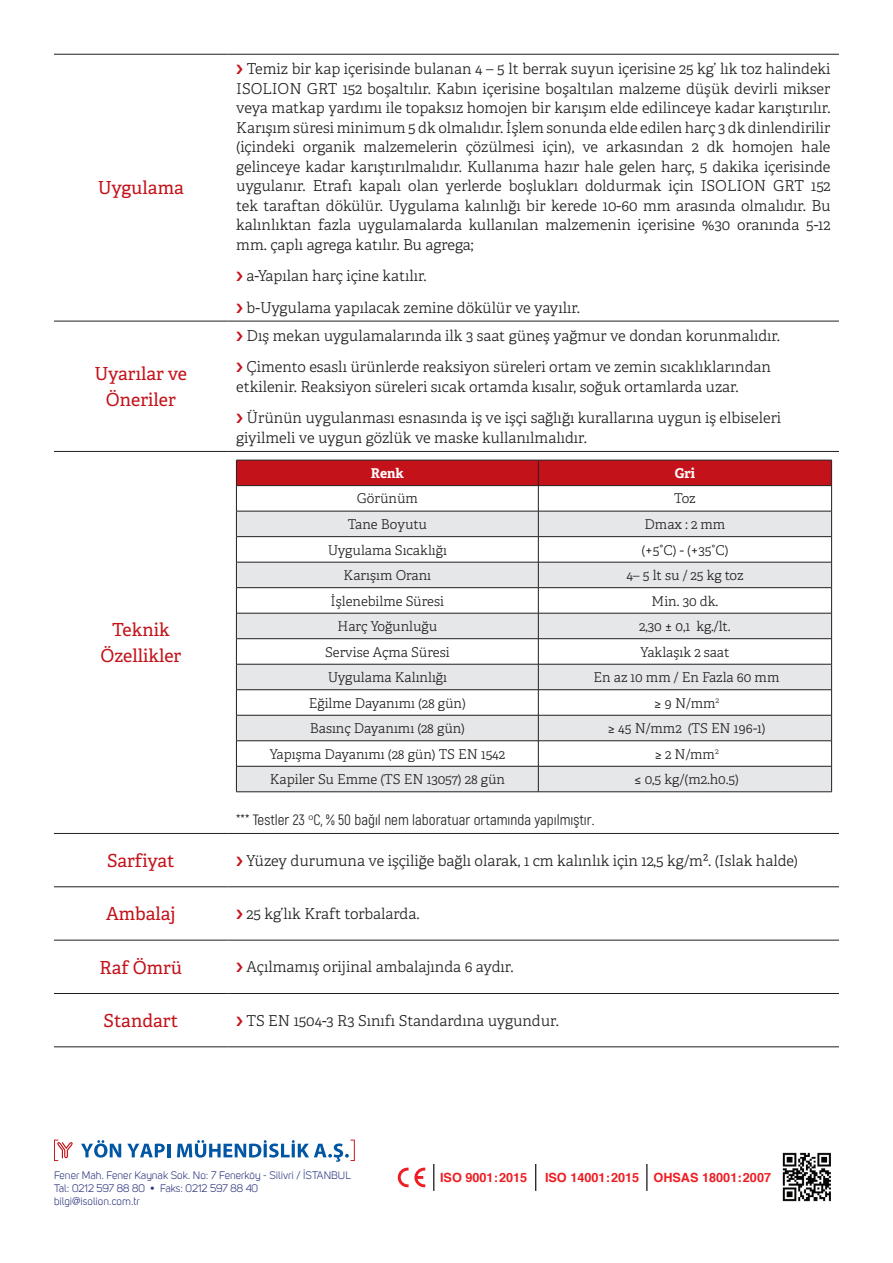
<style>
.page{position:relative;width:893px;height:1263px;background:#fff}
.page>*{position:absolute;margin:0;border:0;box-sizing:border-box;transform-origin:0 0}
.t1{font:18px/25.5px "Adelle";color:#c4121a;text-align:center}
.t2{font:300 15px/19.5px "Adelle";color:#231f20}
.t3{font:15px "Akrobat";color:#231f20}
.t4{font:300 13.5px "Adelle";color:#231f20}
.t5{font:700 13.5px "Adelle";color:#fff}
.t6{font:700 12.75px "Helvetica";color:#ee1d23}
.t7{font:10.8px "Uni Sans Book";color:#2a337d}
</style>
<div class="page">
<hr style="left:54px;top:54px;width:174px;height:1px;background:#231f20">
<hr style="left:228px;top:54px;width:611px;height:1px;background:#231f20">
<hr style="left:54px;top:321px;width:174px;height:1px;background:#231f20">
<hr style="left:228px;top:321px;width:611px;height:1px;background:#231f20">
<hr style="left:54px;top:451px;width:174px;height:1px;background:#231f20">
<hr style="left:228px;top:451px;width:611px;height:1px;background:#231f20">
<hr style="left:54px;top:833px;width:174px;height:1px;background:#231f20">
<hr style="left:228px;top:833px;width:611px;height:1px;background:#231f20">
<hr style="left:54px;top:886px;width:174px;height:1px;background:#231f20">
<hr style="left:228px;top:886px;width:611px;height:1px;background:#231f20">
<hr style="left:54px;top:940px;width:174px;height:1px;background:#231f20">
<hr style="left:228px;top:940px;width:611px;height:1px;background:#231f20">
<hr style="left:54px;top:993px;width:174px;height:1px;background:#231f20">
<hr style="left:228px;top:993px;width:611px;height:1px;background:#231f20">
<hr style="left:54px;top:1046px;width:174px;height:1px;background:#231f20">
<hr style="left:228px;top:1046px;width:611px;height:1px;background:#231f20">
<svg style="left:236px;top:460px;width:596px;height:332px"></svg>
<hr style="left:538px;top:766px;width:294px;height:1px;background:#231f20">
<img style="left:782px;top:1152px;width:49px;height:50px">
<svg style="left:54px;top:1139px;width:19px;height:22px"></svg>
<svg style="left:81px;top:1140px;width:40px;height:17px"></svg>
<svg style="left:127px;top:1143px;width:43px;height:14px"></svg>
<svg style="left:177px;top:1139px;width:178px;height:23px"></svg>
<svg style="left:398px;top:1167px;width:27px;height:20px"></svg>
<svg style="left:535px;top:1164px;width:1px;height:27px"></svg>
<svg style="left:433px;top:1164px;width:1px;height:27px"></svg>
<svg style="left:646px;top:1164px;width:1px;height:27px"></svg>
<p class="t1" style="left:98px;top:176px;width:87px">Uygulama</p>
<p class="t1" style="left:95px;top:361px;width:94px">Uyarılar ve<br>Öneriler</p>
<p class="t1" style="left:100px;top:618px;width:82px">Teknik<br>Özellikler</p>
<p class="t2" style="left:236px;top:59px;width:596px;text-align:justify;text-indent:11px">Temiz bir kap içerisinde bulanan 4 – 5 lt berrak suyun içerisine 25 kg’ lık toz halindeki ISOLION GRT 152 boşaltılır. Kabın içerisine boşaltılan malzeme düşük devirli mikser veya matkap yardımı ile topaksız homojen bir karışım elde edilinceye kadar karıştırılır.<br>Karışım süresi minimum 5 dk olmalıdır. İşlem sonunda elde edilen harç 3 dk dinlendirilir (içindeki organik malzemelerin çözülmesi için), ve arkasından 2 dk homojen hale gelinceye kadar karıştırılmalıdır. Kullanıma hazır hale gelen harç, 5 dakika içerisinde uygulanır. Etrafı kapalı olan yerlerde boşlukları doldurmak için ISOLION GRT 152 tek taraftan dökülür. Uygulama kalınlığı bir kerede 10-60 mm arasında olmalıdır. Bu kalınlıktan fazla uygulamalarda kullanılan malzemenin içerisine %30 oranında 5-12 mm. çaplı agrega katılır. Bu agrega;</p>
<p class="t2" style="left:247px;top:266px;width:182px">a-Yapılan harç içine katılır.</p>
<p class="t2" style="left:247px;top:298px;width:335px">b-Uygulama yapılacak zemine dökülür ve yayılır.</p>
<p class="t2" style="left:247px;top:326px;width:535px">Dış mekan uygulamalarında ilk 3 saat güneş yağmur ve dondan korunmalıdır.</p>
<p class="t2" style="left:236px;top:358px;width:536px;text-indent:10px">Çimento esaslı ürünlerde reaksiyon süreleri ortam ve zemin sıcaklıklarından etkilenir. Reaksiyon süreleri sıcak ortamda kısalır, soğuk ortamlarda uzar.</p>
<p class="t2" style="left:236px;top:409px;width:546px;text-indent:10px">Ürünün uygulanması esnasında iş ve işçi sağlığı kurallarına uygun iş elbiseleri giyilmeli ve uygun gözlük ve maske kullanılmalıdır.</p>
<p class="t5" style="left:371px;top:464px;width:35px">Renk</p>
<p class="t5" style="left:675px;top:464px;width:22px">Gri</p>
<p class="t4" style="left:357px;top:490px;width:63px">Görünüm</p>
<p class="t4" style="left:674px;top:490px;width:23px">Toz</p>
<p class="t4" style="left:348px;top:516px;width:80px">Tane Boyutu</p>
<p class="t4" style="left:644px;top:516px;width:82px">Dmax : 2 mm</p>
<p class="t4" style="left:328px;top:541px;width:121px">Uygulama Sıcaklığı</p>
<p class="t4" style="left:641px;top:541px;width:89px">(+5°C) - (+35°C)</p>
<p class="t4" style="left:344px;top:567px;width:89px">Karışım Oranı</p>
<p class="t4" style="left:626px;top:567px;width:119px">4– 5 lt su / 25 kg toz</p>
<p class="t4" style="left:331px;top:592px;width:115px">İşlenebilme Süresi</p>
<p class="t4" style="left:652px;top:592px;width:68px">Min. 30 dk.</p>
<p class="t4" style="left:337px;top:618px;width:101px">Harç Yoğunluğu</p>
<p class="t4" style="left:639px;top:618px;width:93px">2,30 ± 0,1 kg./lt.</p>
<p class="t4" style="left:325px;top:643px;width:126px">Servise Açma Süresi</p>
<p class="t4" style="left:640px;top:643px;width:90px">Yaklaşık 2 saat</p>
<p class="t4" style="left:328px;top:669px;width:121px">Uygulama Kalınlığı</p>
<p class="t4" style="left:594px;top:669px;width:187px">En az 10 mm / En Fazla 60 mm</p>
<p class="t4" style="left:309px;top:695px;width:158px">Eğilme Dayanımı (28 gün)</p>
<p class="t4" style="left:654px;top:695px;width:67px">≥ 9 N/mm<sup>2</sup></p>
<p class="t4" style="left:310px;top:720px;width:157px">Basınç Dayanımı (28 gün)</p>
<p class="t4" style="left:607px;top:720px;width:160px">≥ 45 N/mm2 (TS EN 196-1)</p>
<p class="t4" style="left:270px;top:746px;width:237px">Yapışma Dayanımı (28 gün) TS EN 1542</p>
<p class="t4" style="left:654px;top:746px;width:66px">≥ 2 N/mm<sup>2</sup></p>
<p class="t4" style="left:270px;top:771px;width:237px">Kapiler Su Emme (TS EN 13057) 28 gün</p>
<p class="t4" style="left:634px;top:771px;width:106px">≤ 0,5 kg/(m2.h0.5)</p>
<p class="t3" style="left:236px;top:811px;width:360px">*** Testler 23 <sup>o</sup>C, % 50 bağıl nem laboratuar ortamında yapılmıştır.</p>
<p class="t1" style="left:107px;top:848px;width:69px">Sarfiyat</p>
<p class="t2" style="left:247px;top:851px;width:553px">Yüzey durumuna ve işçiliğe bağlı olarak, 1 cm kalınlık için 12,5 kg/m². (Islak halde)</p>
<p class="t1" style="left:106px;top:901px;width:71px">Ambalaj</p>
<p class="t2" style="left:247px;top:904px;width:174px">25 kg’lık Kraft torbalarda.</p>
<p class="t1" style="left:99px;top:955px;width:84px">Raf Ömrü</p>
<p class="t2" style="left:247px;top:958px;width:268px">Açılmamış orijinal ambalajında 6 aydır.</p>
<p class="t1" style="left:104px;top:1008px;width:76px">Standart</p>
<p class="t2" style="left:247px;top:1011px;width:314px">TS EN 1504-3 R3 Sınıfı Standardına uygundur.</p>
<p class="t7" style="left:54px;top:1169px;width:298px">Fener Mah. Fener Kaynak Sok. No: 7 Fenerköy - Silivri / İSTANBUL</p>
<p class="t7" style="left:54px;top:1182px;width:206px">Tal: 0212 597 88 80 • Faks: 0212 597 88 40</p>
<p class="t7" style="left:54px;top:1195px;width:87px">bilgi@isolion.com.tr</p>
<p class="t6" style="left:440px;top:1167px;width:89px">ISO 9001:2015</p>
<p class="t6" style="left:545px;top:1167px;width:228px">ISO 14001:2015 OHSAS 18001:2007</p>
</div>
